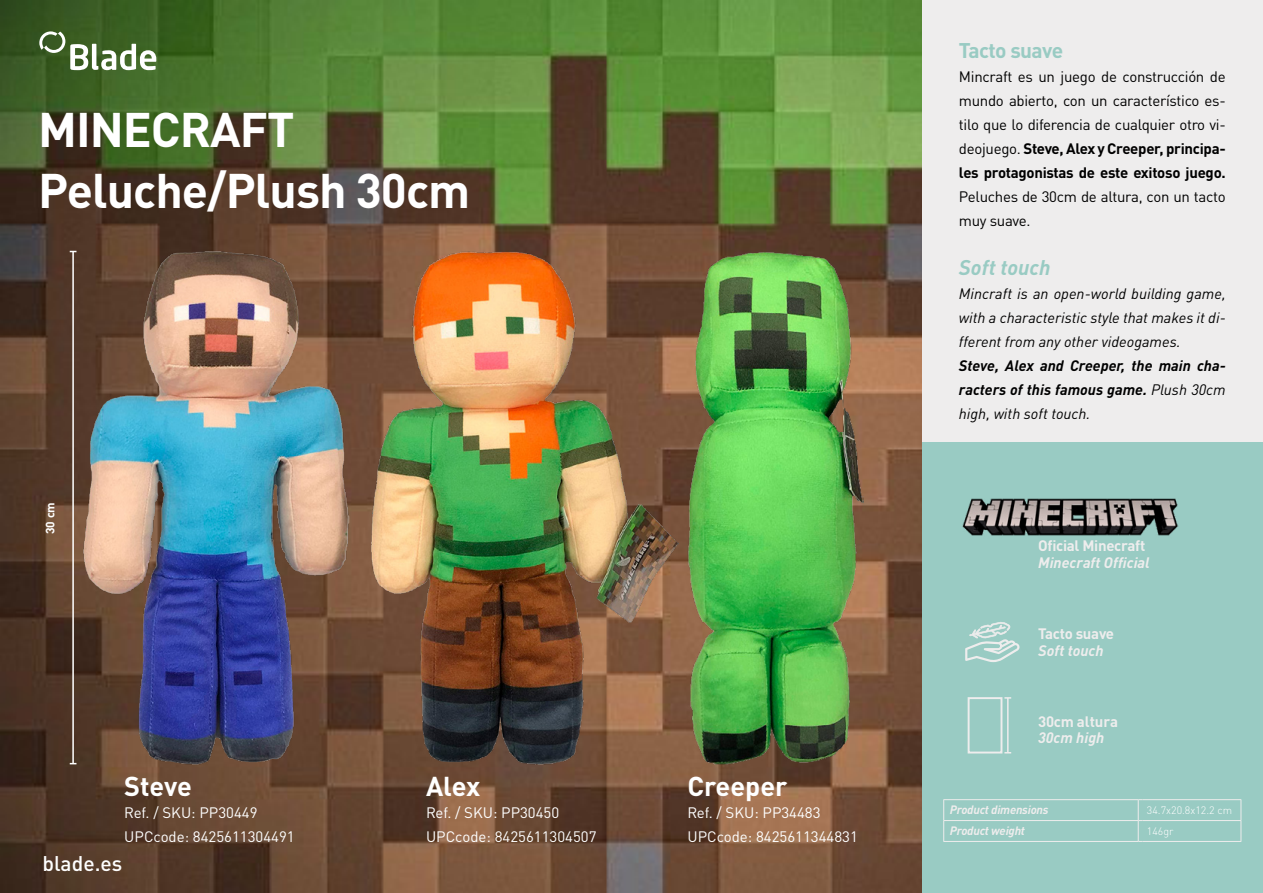
<style>
.page{position:relative;width:1263px;height:893px;background:#fff}
.page>*{position:absolute;margin:0;border:0;box-sizing:border-box;transform-origin:0 0}
.t1{font:700 48px/61.8px "DIN Pro";letter-spacing:-.02em;color:#fff}
.t2{font:700 27px "DIN Pro";color:#fff}
.t3{font:700 21px "DIN Pro";letter-spacing:-.03em;color:#99cbc3}
.t4{font:italic 700 21px "DIN Pro";color:#99cbc3}
.t5{font:500 21px "DIN Pro";color:#fff}
.t6{font:15px/24px "DIN Pro";letter-spacing:-.02em;color:#000;text-align:justify}
.t7{font:15px/24px "DIN Pro";color:#fff}
.t8{font:italic 15px/24px "DIN Pro";color:#000;text-align:justify}
.t9{font:italic 700 15px/24px "DIN Pro";color:#000;text-align:justify}
.t10{font:700 15px "DIN Pro";letter-spacing:-.02em;color:#eeeded}
.t11{font:italic 700 15px "DIN Pro";color:#eeeded}
.t12{font:italic 700 12px "DIN Pro";letter-spacing:-.02em;color:#eeeded}
.t13{font:700 12px "DIN Pro";color:#fff}
.t14{font:300 10.65px "DIN Pro";color:#fff}
.s1{font-weight:700}
.s2{font-weight:400}
</style>
<div class="page">
<img style="left:0;top:0;width:923px;height:893px">
<div style="left:923px;top:0;width:340px;height:588px;background:#eeeded"></div>
<svg style="left:39px;top:31px;width:117px;height:39px"></svg>
<div style="left:923px;top:443px;width:340px;height:450px;background:#99cbc3"></div>
<hr style="left:72px;top:251px;width:2px;height:513px;background:#fff">
<hr style="left:943px;top:799px;width:195px;height:1px;background:#eeeded">
<hr style="left:1143px;top:799px;width:98px;height:1px;background:#eeeded">
<hr style="left:943px;top:820px;width:195px;height:1px;background:#eeeded">
<svg style="left:943px;top:800px;width:1px;height:41px"></svg>
<hr style="left:1143px;top:820px;width:98px;height:1px;background:#eeeded">
<svg style="left:1240px;top:800px;width:1px;height:41px"></svg>
<hr style="left:943px;top:841px;width:195px;height:1px;background:#eeeded">
<svg style="left:1138px;top:799px;width:5px;height:43px"></svg>
<hr style="left:1143px;top:841px;width:98px;height:1px;background:#eeeded">
<img style="left:963px;top:498px;width:215px;height:38px">
<img style="left:83px;top:251px;width:266px;height:513px">
<img style="left:370px;top:251px;width:309px;height:513px">
<img style="left:687px;top:251px;width:176px;height:513px">
<svg style="left:965px;top:622px;width:55px;height:40px"></svg>
<div style="left:968px;top:697px;width:34px;height:56px;border:2px solid #eeeded"></div>
<hr style="left:1007px;top:698px;width:1px;height:55px;background:#eeeded">
<svg style="left:1004px;top:697px;width:7px;height:2px"></svg>
<h1 class="t1" style="left:38px;top:93px;width:434px">MINECRAFT<br>Peluche/Plush 30cm</h1>
<p class="t13" style="left:40px;top:534px;width:34px;rotate:-90deg">30 cm</p>
<h2 class="t2" style="left:124px;top:764px;width:69px">Steve</h2>
<h2 class="t2" style="left:426px;top:764px;width:56px">Alex</h2>
<h2 class="t2" style="left:687px;top:764px;width:102px">Creeper</h2>
<p class="t7" style="left:687px;top:799px;width:172px">Ref. / SKU: PP34483<br>UPCcode: 8425611344831</p>
<p class="t7" style="left:124px;top:799px;width:172px">Ref. / SKU: PP30449<br>UPCcode: 8425611304491</p>
<p class="t7" style="left:426px;top:799px;width:172px">Ref. / SKU: PP30450<br>UPCcode: 8425611304507</p>
<h3 class="t5" style="left:42px;top:846px;width:81px">blade.es</h3>
<h3 class="t3" style="left:959px;top:33px;width:106px">Tacto suave</h3>
<p class="t6" style="left:959px;top:63px;width:268px">Mincraft es un juego de construcción de mundo abierto, con un característico es&shy;tilo que lo diferencia de cualquier otro vi&shy;deojuego. <span class="s1">Steve, Alex y Creeper, principa&shy;les protagonistas de este exitoso juego.</span></p>
<p class="t6" style="left:959px;top:183px;width:268px">Peluches de 30cm de altura, con un tacto muy suave.</p>
<h3 class="t4" style="left:959px;top:250px;width:93px">Soft touch</h3>
<p class="t8" style="left:959px;top:280px;width:268px">Mincraft is an open-world building game, with a characteristic style that makes it di&shy;fferent from any other videogames.</p>
<p class="t9" style="left:959px;top:352px;width:268px">Steve, Alex and Creeper, the main cha&shy;racters of this famous game. <span class="s2">Plush 30cm high, with soft touch.</span></p>
<p class="t10" style="left:1038px;top:533px;width:109px">Oficial Minecraft</p>
<p class="t11" style="left:1038px;top:550px;width:113px">Minecraft Official</p>
<p class="t10" style="left:1038px;top:621px;width:77px">Tacto suave</p>
<p class="t11" style="left:1038px;top:638px;width:67px">Soft touch</p>
<p class="t10" style="left:1038px;top:709px;width:82px">30cm altura</p>
<p class="t11" style="left:1038px;top:725px;width:68px">30cm high</p>
<p class="t12" style="left:950px;top:800px;width:100px">Product dimensions</p>
<p class="t14" style="left:1147px;top:802px;width:87px">34.7x20.8x12.2 cm</p>
<p class="t12" style="left:950px;top:821px;width:77px">Product weight</p>
<p class="t14" style="left:1147px;top:823px;width:28px">146gr</p>
</div>
